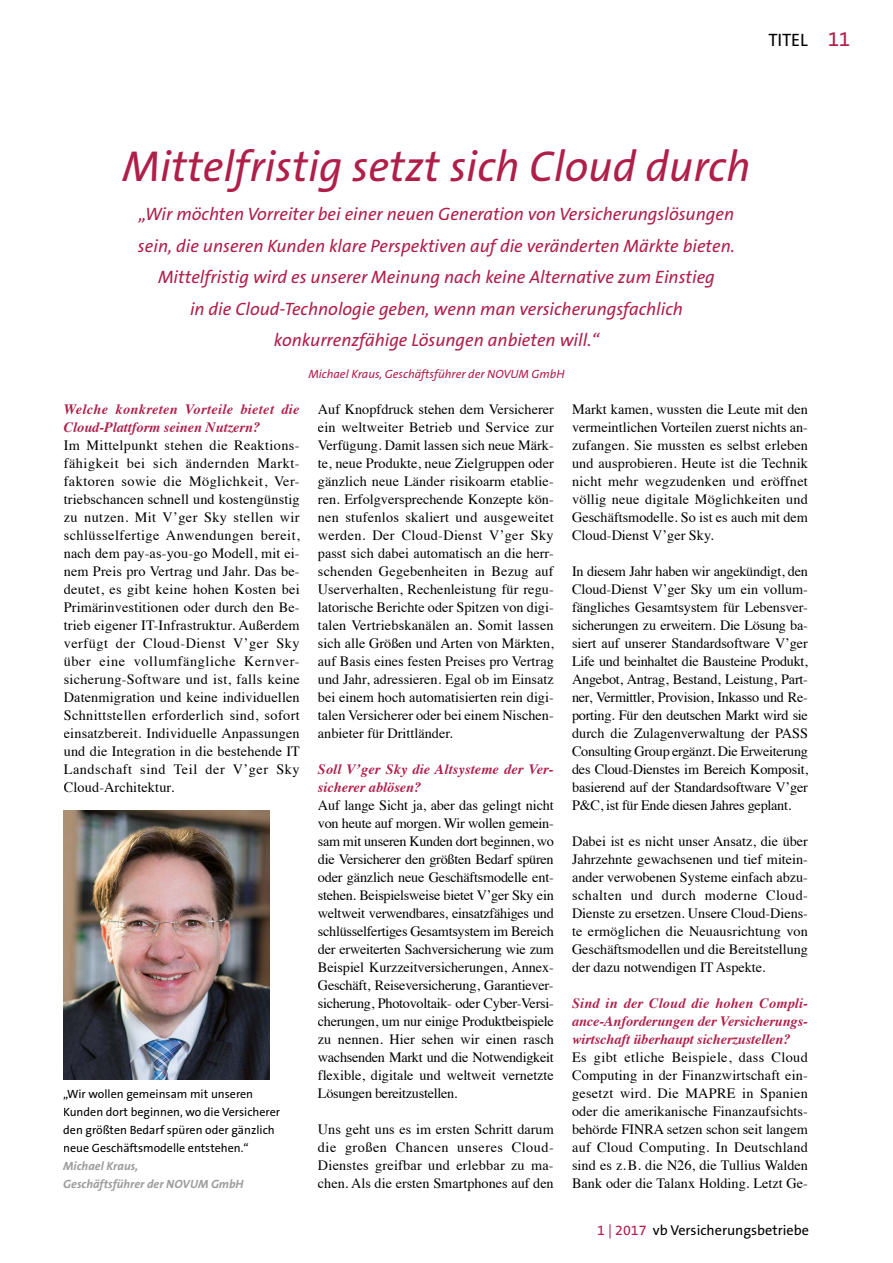
<style>
.page{position:relative;width:893px;height:1263px;background:#fff}
.page>*{position:absolute;margin:0;border:0;box-sizing:border-box;transform-origin:0 0}
.t1{font:italic 43.5px "The Sans B5 Plain";color:#af1f4a}
.t2{font:italic 18px/31.5px "The Sans B5 Plain";color:#af1f4a;text-align:center}
.t3{font:18px "The Sans B5 Plain";letter-spacing:-.005em;color:#000}
.t4{font:14.25px/18px "Times";color:#000;text-align:justify}
.t5{font:italic 700 14.25px/18px "Times";color:#af1f4a}
.t6{font:14.25px "The Sans B5 Plain";color:#000}
.t7{font:12px/18px "The Sans B5 Plain";color:#000}
.t8{font:italic 12px "The Sans B5 Plain";color:#af1f4a}
.t9{font:italic 700 12px/18px "The Sans B7";color:#9c9c9c}
.s1{font-size:21px;color:#af1f4a}
.s2{color:#af1f4a}
</style>
<div class="page">
<img style="left:63px;top:810px;width:207px;height:270px">
<p class="t3" style="left:768px;top:30px;width:84px">TITEL <span class="s1">11</span></p>
<h1 class="t1" style="left:122px;top:143px;width:630px">Mittelfristig setzt sich Cloud durch</h1>
<p class="t2" style="left:138px;top:199px;width:598px">„Wir möchten Vorreiter bei einer neuen Generation von Versicherungslösungen sein, die unseren Kunden klare Perspektiven aufdie veränderten Märkte bieten.<br>Mittelfristig wird es unserer Meinung nach keine Alternative zum Einstieg<br>in die Cloud-Technologie geben, wenn man versicherungsfachlich konkurrenzfähige Lösungen anbieten will.“</p>
<p class="t8" style="left:308px;top:367px;width:258px">Michael Kraus, Geschäftsführer der NOVUM GmbH</p>
<p class="t5" style="left:64px;top:399px;width:237px">Welche konkreten Vorteile bietet die<br>Cloud-Plattform seinen Nutzern?</p>
<p class="t4" style="left:64px;top:435px;width:238px">Im Mittelpunkt stehen die Reaktions&shy;fähigkeit bei sich ändernden Markt&shy;faktoren sowie die Möglichkeit, Ver&shy;triebschancen schnell und kostengünstig zu nutzen. Mit V’ger Sky stellen wir schlüsselfertige Anwendungen bereit, nach dem pay-as-you-go Modell, mit ei&shy;nem Preis pro Vertrag und Jahr. Das be&shy;deutet, es gibt keine hohen Kosten bei Primärinvestitionen oder durch den Be&shy;trieb eigener IT-Infrastruktur. Außerdem verfügt der Cloud-Dienst V’ger Sky über eine vollumfängliche Kernver&shy;sicherung-Software und ist, falls keine Datenmigration und keine individuellen Schnittstellen erforderlich sind, sofort einsatzbereit. Individuelle Anpassungen und die Integration in die bestehende IT Landschaft sind Teil der V’ger Sky Cloud-Architektur.</p>
<p class="t7" style="left:63px;top:1085px;width:218px">„Wir wollen gemeinsam mit unseren Kunden dort beginnen, wo die Versicherer den größten Bedarf spüren oder gänzlich neue Geschäftsmodelle entstehen.“</p>
<p class="t9" style="left:63px;top:1157px;width:182px">Michael Kraus,<br>Geschäftsführer der NOVUM GmbH</p>
<p class="t4" style="left:318px;top:399px;width:237px">Auf Knopfdruck stehen dem Versicherer ein weltweiter Betrieb und Service zur Verfügung. Damit lassen sich neue Märk&shy;te, neue Produkte, neue Zielgruppen oder gänzlich neue Länder risikoarm etablie&shy;ren. Erfolgversprechende Konzepte kön&shy;nen stufenlos skaliert und ausgeweitet werden. Der Cloud-Dienst V’ger Sky passt sich dabei automatisch an die herr&shy;schenden Gegebenheiten in Bezug auf Userverhalten, Rechenleistung für regu&shy;latorische Berichte oder Spitzen von digi&shy;talen Vertriebskanälen an. Somit lassen sich alle Größen und Arten von Märkten, auf Basis eines festen Preises pro Vertrag und Jahr, adressieren. Egal ob im Einsatz bei einem hoch automatisierten rein digi&shy;talen Versicherer oder bei einem Nischen&shy;anbieter für Drittländer.</p>
<p class="t5" style="left:318px;top:759px;width:237px">Soll V’ger Sky die Altsysteme der Ver&shy;sicherer ablösen?</p>
<p class="t4" style="left:318px;top:795px;width:237px">Auf lange Sicht ja, aber das gelingt nicht von heute auf morgen. Wir wollen gemein&shy;sam mit unseren Kunden dort beginnen, wo die Versicherer den größten Bedarf spüren oder gänzlich neue Geschäftsmodelle ent&shy;stehen. Beispielsweise bietet V’ger Sky ein weltweit verwendbares, einsatzfähiges und schlüsselfertiges Gesamtsystem im Bereich der erweiterten Sachversicherung wie zum Beispiel Kurzzeitversicherungen, Annex-Geschäft, Reiseversicherung, Garantiever&shy;sicherung, Photovoltaik- oder Cyber-Versi&shy;cherungen, um nur einige Produktbeispiele zu nennen. Hier sehen wir einen rasch wachsenden Markt und die Notwendigkeit flexible, digitale und weltweit vernetzte Lösungen bereitzustellen.</p>
<p class="t4" style="left:318px;top:1119px;width:237px">Uns geht uns es im ersten Schritt darum die großen Chancen unseres Cloud-Dienstes greifbar und erlebbar zu ma&shy;chen. Als die ersten Smartphones auf den</p>
<p class="t4" style="left:572px;top:399px;width:237px">Markt kamen, wussten die Leute mit den vermeintlichen Vorteilen zuerst nichts an&shy;zufangen. Sie mussten es selbst erleben und ausprobieren. Heute ist die Technik nicht mehr wegzu denken und eröffnet völlig neue digitale Möglichkeiten und Geschäftsmodelle. So ist es auch mit dem Cloud-Dienst V’ger Sky.</p>
<p class="t4" style="left:572px;top:561px;width:237px">In diesem Jahr haben wir angekündigt, den Cloud-Dienst V’ger Sky um ein vollum&shy;fängliches Gesamtsystem für Lebensver&shy;sicherungen zu erweitern. Die Lösung ba&shy;siert auf unserer Standardsoftware V’ger Life und beinhaltet die Bausteine Produkt, Angebot, Antrag, Bestand, Leistung, Part&shy;ner, Vermittler, Provision, Inkasso und Re&shy;porting. Für den deutschen Markt wird sie durch die Zulagenverwaltung der PASS Consulting Group ergänzt. Die Erweiterung des Cloud-Dienstes im Bereich Komposit, basierend auf der Standardsoftware V’ger P&amp;C, ist für Ende diesen Jahres geplant.</p>
<p class="t4" style="left:572px;top:831px;width:237px">Dabei ist es nicht unser Ansatz, die über Jahrzehnte gewachsenen und tief mitein&shy;ander verwobenen Systeme einfach abzu&shy;schalten und durch moderne Cloud-Dienste zu ersetzen. Unsere Cloud-Diens&shy;te ermöglichen die Neuausrichtung von Geschäftsmodellen und die Bereitstellung der dazu notwendigen IT Aspekte.</p>
<p class="t5" style="left:572px;top:993px;width:237px;text-align:justify">Sind in der Cloud die hohen Compli&shy;ance-Anforderungen der Versicherungs&shy;wirtschaft überhaupt sicherzustellen?</p>
<p class="t4" style="left:572px;top:1047px;width:237px">Es gibt etliche Beispiele, dass Cloud Computing in der Finanzwirtschaft ein&shy;gesetzt wird. Die MAPRE in Spanien oder die amerikanische Finanzaufsichts&shy;behörde FINRA setzen schon seit langem auf Cloud Computing. In Deutschland sind es z. B. die N26, die Tullius Walden Bank oder die Talanx Holding. Letzt Ge-</p>
<p class="t6" style="left:597px;top:1222px;width:213px"><span class="s2">1 | 2017</span> vb Versicherungsbetriebe</p>
</div>
